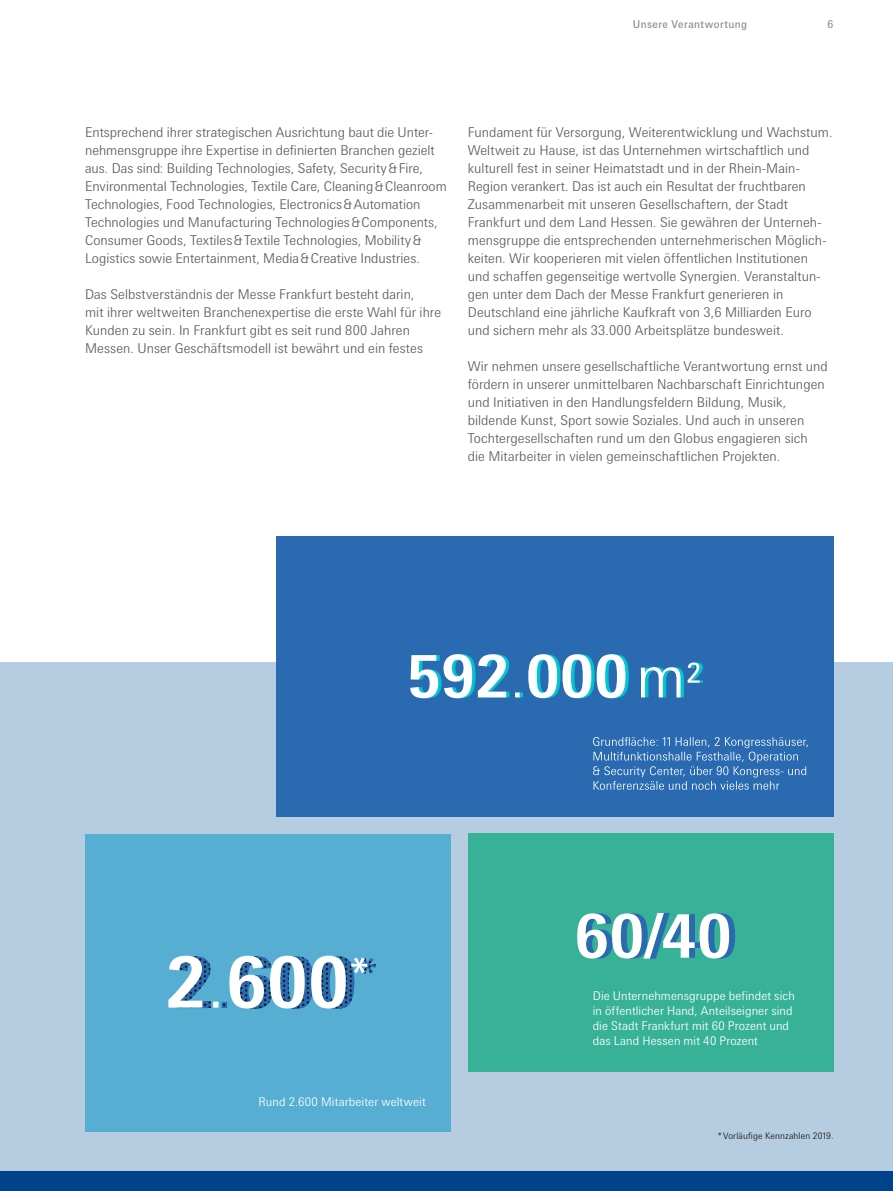
<style>
.page{position:relative;width:893px;height:1191px;background:#fff}
.page>*{position:absolute;margin:0;border:0;box-sizing:border-box;transform-origin:0 0}
.t1{font:300 13.5px/18px "Messe Univers";color:#5a5f61}
.t2{font:300 12px/14.7px "Messe Univers";letter-spacing:.005em;color:#fff}
.t3{font:10.8px "Messe Univers";letter-spacing:.04em;color:#868d91}
.t4{font:300 9px "Messe Univers";letter-spacing:.015em;color:#181716}
</style>
<div class="page">
<div style="left:0;top:662px;width:893px;height:529px;background:#b5cce1"></div>
<div style="left:0;top:1171px;width:893px;height:20px;background:#00438b"></div>
<div style="left:468px;top:833px;width:365px;height:238px;background:#37b297"></div>
<div style="left:85px;top:833px;width:366px;height:298px;background:#56aed3"></div>
<div style="left:276px;top:536px;width:557px;height:280px;background:#296ab1"></div>
<svg style="left:593px;top:737px;width:215px;height:53px"></svg>
<svg style="left:168px;top:955px;width:208px;height:54px"></svg>
<svg style="left:410px;top:654px;width:293px;height:44px"></svg>
<svg style="left:577px;top:913px;width:158px;height:45px"></svg>
<p class="t3" style="left:633px;top:17px;width:116px">Unsere Verantwortung</p>
<p class="t3" style="left:828px;top:17px;width:7px">6</p>
<p class="t1" style="left:85px;top:123px;width:363px">Entsprechend ihrer strategischen Ausrichtung baut die Unter&shy;nehmensgruppe ihre Expertise in definierten Branchen gezielt aus. Das sind: Building Technologies, Safety, Security&amp;Fire, Environmental Technologies, Textile Care, Cleaning&amp;Cleanroom Technologies, Food Technologies, Electronics&amp;Automation Technologies und Manufacturing Technologies&amp;Components, Consumer Goods, Textiles&amp;Textile Technologies, Mobility&amp; Logistics sowie Entertainment, Media&amp;Creative Industries.</p>
<p class="t1" style="left:85px;top:285px;width:358px">Das Selbstverständnis der Messe Frankfurt besteht darin,<br>mit ihrer weltweiten Branchenexpertise die erste Wahl für ihre Kunden zu sein. In Frankfurt gibt es seit rund 800 Jahren Messen. Unser Geschäftsmodell ist bewährt und ein festes</p>
<p class="t1" style="left:468px;top:123px;width:366px">Fundament für Versorgung, Weiterentwicklung und Wachstum.<br>Weltweit zu Hause, ist das Unternehmen wirtschaftlich und kulturell fest in seiner Heimatstadt und in der Rhein-Main-Region verankert. Das ist auch ein Resultat der fruchtbaren Zusammenarbeit mit unseren Gesellschaftern, der Stadt Frankfurt und dem Land Hessen. Sie gewähren der Unterneh&shy;mensgruppe die entsprechenden unternehmerischen Möglich&shy;keiten. Wir kooperieren mit vielen öffentlichen Institutionen und schaffen gegenseitige wertvolle Synergien. Veranstaltun&shy;gen unter dem Dach der Messe Frankfurt generieren in Deutschland eine jährliche Kaufkraft von 3,6 Milliarden Euro und sichern mehr als 33.000 Arbeitsplätze bundesweit.</p>
<p class="t1" style="left:468px;top:357px;width:362px">Wir nehmen unsere gesellschaftliche Verantwortung ernst und fördern in unserer unmittelbaren Nachbarschaft Einrichtungen und Initiativen in den Handlungsfeldern Bildung, Musik, bildende Kunst, Sport sowie Soziales. Und auch in unseren Tochtergesellschaften rund um den Globus engagieren sich die Mitarbeiter in vielen gemeinschaftlichen Projekten.</p>
<p class="t2" style="left:259px;top:1094px;width:169px">Rund 2.600 Mitarbeiter weltweit</p>
<p class="t2" style="left:593px;top:988px;width:204px">Die Unternehmensgruppe befindet sich in öffentlicher Hand, Anteilseigner sind die Stadt Frankfurt mit 60 Prozent und das Land Hessen mit 40 Prozent</p>
<p class="t4" style="left:718px;top:1131px;width:117px">*Vorläufige Kennzahlen 2019.</p>
</div>
